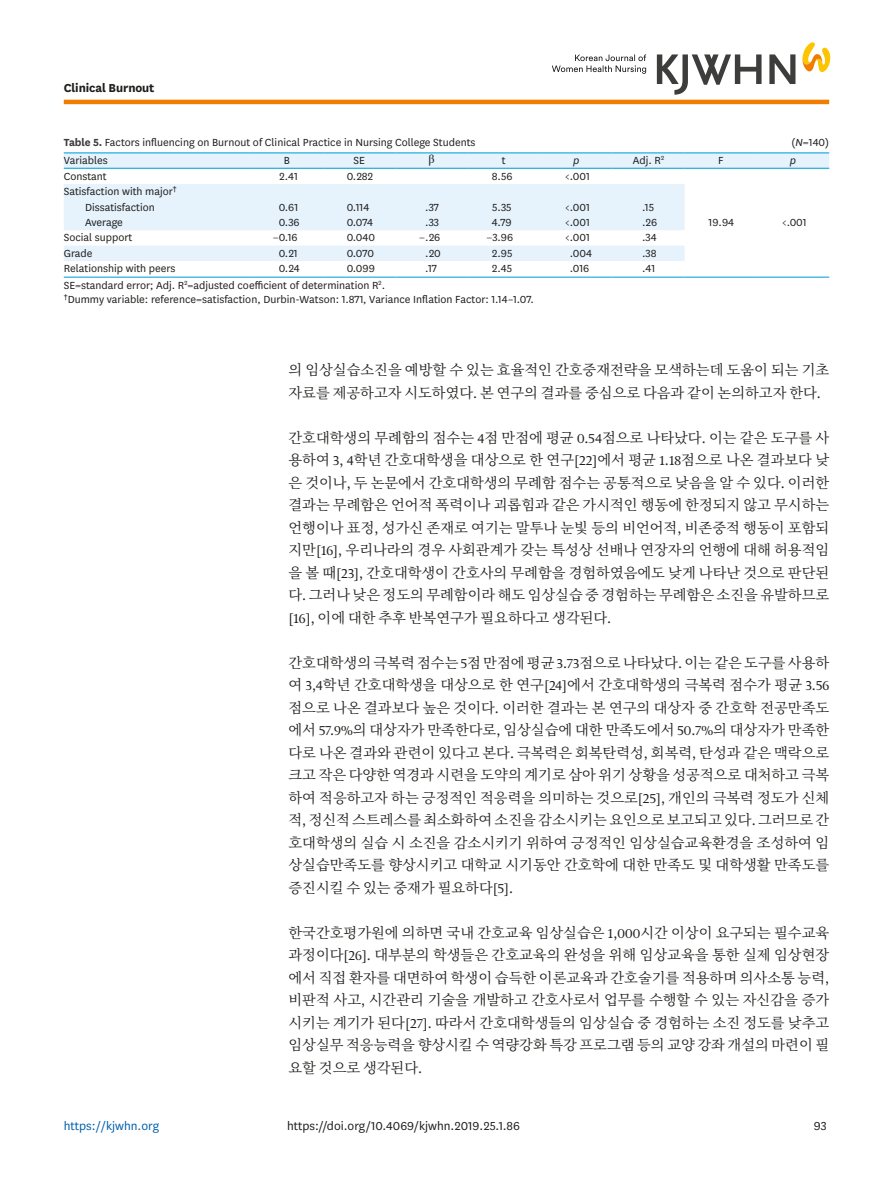
<style>
.page{position:relative;width:893px;height:1191px;background:#fff}
.page>*{position:absolute;margin:0;border:0;box-sizing:border-box;transform-origin:0 0}
.body_p{font:14.25px/22.5px "Source Han Serif K";color:#1d1d1b;text-align:justify}
.body_p_first{font:14.25px/22.5px "Source Han Serif K";color:#1d1d1b}
.doi_running_footer{font:13.5px "National";color:#1d1d1b}
.t1{font:13.5px "National";color:#005faa}
.alt-title-type{font:700 13.5px "National";letter-spacing:-.01em;color:#1d1d1b}
.tbody_entry{font:12px "National";color:#1d1d1b}
.table-wrap-foot_p{font:12px "National";color:#1d1d1b}
.table-wrap_caption{font:12px "National";color:#1d1d1b}
.table-wrap-foot_p_fi{font:12px "National";color:#1d1d1b}
.thead_entry{font:12px "National";color:#1d1d1b}
.thead_entry-2{font:italic 12px "National";color:#1d1d1b}
.thead_entry-3{font:12px "Times New Roman";color:#1d1d1b}
.s1{font-weight:700;color:#3d3d3c}
.s2{font-style:italic}
.s3{font-family:"Quadraat OT";font-size:13.8px}
</style>
<div class="page">
<hr style="left:64px;top:100px;width:765px;height:4px;background:#ef7d00">
<svg style="left:802px;top:42px;width:29px;height:30px"></svg>
<svg style="left:657px;top:54px;width:138px;height:41px"></svg>
<svg style="left:552px;top:54px;width:94px;height:20px"></svg>
<svg style="left:64px;top:153px;width:765px;height:108px;fill:#e6f2fc"></svg>
<svg style="left:64px;top:152px;width:21px;height:1px"></svg>
<hr style="left:85px;top:152px;width:166px;height:1px;background:#00a1de">
<hr style="left:251px;top:152px;width:72px;height:1px;background:#00a1de">
<hr style="left:323px;top:152px;width:72px;height:1px;background:#00a1de">
<hr style="left:395px;top:152px;width:73px;height:1px;background:#00a1de">
<hr style="left:468px;top:152px;width:72px;height:1px;background:#00a1de">
<hr style="left:540px;top:152px;width:72px;height:1px;background:#00a1de">
<hr style="left:612px;top:152px;width:73px;height:1px;background:#00a1de">
<hr style="left:685px;top:152px;width:72px;height:1px;background:#00a1de">
<hr style="left:757px;top:152px;width:72px;height:1px;background:#00a1de">
<svg style="left:64px;top:168px;width:21px;height:1px"></svg>
<hr style="left:85px;top:168px;width:166px;height:1px;background:#00a1de">
<hr style="left:251px;top:168px;width:72px;height:1px;background:#00a1de">
<hr style="left:323px;top:168px;width:72px;height:1px;background:#00a1de">
<hr style="left:395px;top:168px;width:73px;height:1px;background:#00a1de">
<hr style="left:468px;top:168px;width:72px;height:1px;background:#00a1de">
<hr style="left:540px;top:168px;width:72px;height:1px;background:#00a1de">
<hr style="left:612px;top:168px;width:73px;height:1px;background:#00a1de">
<hr style="left:685px;top:168px;width:72px;height:1px;background:#00a1de">
<hr style="left:757px;top:168px;width:72px;height:1px;background:#00a1de">
<svg style="left:64px;top:277px;width:21px;height:1px"></svg>
<hr style="left:85px;top:277px;width:166px;height:1px;background:#00a1de">
<hr style="left:251px;top:277px;width:72px;height:1px;background:#00a1de">
<hr style="left:323px;top:277px;width:72px;height:1px;background:#00a1de">
<hr style="left:395px;top:277px;width:73px;height:1px;background:#00a1de">
<hr style="left:468px;top:277px;width:72px;height:1px;background:#00a1de">
<hr style="left:540px;top:277px;width:72px;height:1px;background:#00a1de">
<hr style="left:612px;top:277px;width:73px;height:1px;background:#00a1de">
<hr style="left:685px;top:277px;width:72px;height:1px;background:#00a1de">
<hr style="left:757px;top:277px;width:72px;height:1px;background:#00a1de">
<p class="alt-title-type" style="left:64px;top:78px;width:92px">Clinical Burnout</p>
<p class="table-wrap_caption" style="left:64px;top:135px;width:413px"><span class="s1">Table 5.</span> Factors influencing on Burnout of Clinical Practice in Nursing College Students</p>
<p class="table-wrap_caption" style="left:792px;top:135px;width:39px">(<span class="s2">N</span>=140)</p>
<p class="thead_entry" style="left:64px;top:152px;width:46px">Variables</p>
<p class="thead_entry" style="left:284px;top:152px;width:8px">B</p>
<p class="thead_entry" style="left:354px;top:152px;width:13px">SE</p>
<p class="thead_entry-3" style="left:429px;top:151px;width:8px">β</p>
<p class="thead_entry" style="left:502px;top:152px;width:5px">t</p>
<p class="thead_entry-2" style="left:573px;top:153px;width:8px">p</p>
<p class="thead_entry" style="left:633px;top:152px;width:33px">Adj. R<sup>2</sup></p>
<p class="thead_entry" style="left:718px;top:152px;width:7px">F</p>
<p class="thead_entry-2" style="left:790px;top:153px;width:8px">p</p>
<p class="tbody_entry" style="left:64px;top:168px;width:45px">Constant</p>
<p class="tbody_entry" style="left:279px;top:168px;width:20px">2.41</p>
<p class="tbody_entry" style="left:347px;top:168px;width:28px">0.282</p>
<p class="tbody_entry" style="left:492px;top:168px;width:22px">8.56</p>
<p class="tbody_entry" style="left:565px;top:168px;width:26px">&lt;.001</p>
<p class="tbody_entry" style="left:709px;top:214px;width:27px">19.94</p>
<p class="tbody_entry" style="left:782px;top:214px;width:26px">&lt;.001</p>
<p class="tbody_entry" style="left:64px;top:184px;width:115px">Satisfaction with major<sup>†</sup></p>
<p class="tbody_entry" style="left:85px;top:199px;width:71px">Dissatisfaction</p>
<p class="tbody_entry" style="left:279px;top:199px;width:21px">0.61</p>
<p class="tbody_entry" style="left:347px;top:199px;width:24px">0.114</p>
<p class="tbody_entry" style="left:425px;top:199px;width:15px">.37</p>
<p class="tbody_entry" style="left:492px;top:199px;width:21px">5.35</p>
<p class="tbody_entry" style="left:565px;top:199px;width:26px">&lt;.001</p>
<p class="tbody_entry" style="left:642px;top:199px;width:14px">.15</p>
<p class="tbody_entry" style="left:85px;top:214px;width:39px">Average</p>
<p class="tbody_entry" style="left:279px;top:214px;width:22px">0.36</p>
<p class="tbody_entry" style="left:347px;top:214px;width:28px">0.074</p>
<p class="tbody_entry" style="left:425px;top:214px;width:15px">.33</p>
<p class="tbody_entry" style="left:492px;top:214px;width:22px">4.79</p>
<p class="tbody_entry" style="left:565px;top:214px;width:26px">&lt;.001</p>
<p class="tbody_entry" style="left:642px;top:214px;width:17px">.26</p>
<p class="tbody_entry" style="left:64px;top:230px;width:70px">Social support</p>
<p class="tbody_entry" style="left:273px;top:230px;width:26px">−0.16</p>
<p class="tbody_entry" style="left:347px;top:230px;width:30px">0.040</p>
<p class="tbody_entry" style="left:419px;top:230px;width:23px">−.26</p>
<p class="tbody_entry" style="left:486px;top:230px;width:28px">−3.96</p>
<p class="tbody_entry" style="left:565px;top:230px;width:26px">&lt;.001</p>
<p class="tbody_entry" style="left:642px;top:230px;width:16px">.34</p>
<p class="tbody_entry" style="left:64px;top:245px;width:30px">Grade</p>
<p class="tbody_entry" style="left:279px;top:245px;width:21px">0.21</p>
<p class="tbody_entry" style="left:347px;top:245px;width:29px">0.070</p>
<p class="tbody_entry" style="left:425px;top:245px;width:17px">.20</p>
<p class="tbody_entry" style="left:492px;top:245px;width:22px">2.95</p>
<p class="tbody_entry" style="left:570px;top:245px;width:24px">.004</p>
<p class="tbody_entry" style="left:642px;top:245px;width:16px">.38</p>
<p class="tbody_entry" style="left:64px;top:260px;width:113px">Relationship with peers</p>
<p class="tbody_entry" style="left:279px;top:260px;width:23px">0.24</p>
<p class="tbody_entry" style="left:347px;top:260px;width:30px">0.099</p>
<p class="tbody_entry" style="left:425px;top:260px;width:13px">.17</p>
<p class="tbody_entry" style="left:492px;top:260px;width:22px">2.45</p>
<p class="tbody_entry" style="left:570px;top:260px;width:21px">.016</p>
<p class="tbody_entry" style="left:642px;top:260px;width:15px">.41</p>
<p class="table-wrap-foot_p_fi" style="left:64px;top:278px;width:323px">SE=standard error; Adj. R<sup>2</sup>=adjusted coefficient of determination R<sup>2</sup>.</p>
<p class="table-wrap-foot_p" style="left:64px;top:291px;width:472px"><sup>†</sup>Dummy variable: reference=satisfaction, Durbin-Watson: 1.871, Variance Inflation Factor: 1.14–1.07.</p>
<p class="body_p_first" style="left:289px;top:359px;width:542px">의 임상실습소진을 예방할 수 있는 효율적인 간호중재전략을 모색하는데 도움이 되는 기초 자료를 제공하고자 시도하였다<span class="s3">.</span> 본 연구의 결과를 중심으로 다음과 같이 논의하고자 한다<span class="s3">.</span></p>
<p class="body_p" style="left:289px;top:426px;width:542px">간호대학생의 무례함의 점수는 <span class="s3">4</span>점 만점에 평균 <span class="s3">0.54</span>점으로 나타났다<span class="s3">.</span> 이는 같은 도구를 사 용하여 <span class="s3">3, 4</span>학년 간호대학생을 대상으로 한 연구<span class="s3">[22]</span>에서 평균 <span class="s3">1.18</span>점으로 나온 결과보다 낮 은 것이나<span class="s3">,</span> 두 논문에서 간호대학생의 무례함 점수는 공통적으로 낮음을 알 수 있다<span class="s3">.</span> 이러한 결과는 무례함은 언어적 폭력이나 괴롭힘과 같은 가시적인 행동에 한정되지 않고 무시하는 언행이나 표정<span class="s3">,</span> 성가신 존재로 여기는 말투나 눈빛 등의 비언어적<span class="s3">,</span> 비존중적 행동이 포함되 지만<span class="s3">[16],</span> 우리나라의 경우 사회관계가 갖는 특성상 선배나 연장자의 언행에 대해 허용적임 을 볼 때<span class="s3">[23],</span> 간호대학생이 간호사의 무례함을 경험하였음에도 낮게 나타난 것으로 판단된 다<span class="s3">.</span> 그러나 낮은 정도의 무례함이라 해도 임상실습 중 경험하는 무례함은 소진을 유발하므로 <span class="s3">[16],</span> 이에 대한 추후 반복연구가 필요하다고 생각된다<span class="s3">.</span></p>
<p class="body_p" style="left:289px;top:651px;width:542px">간호대학생의 극복력 점수는 <span class="s3">5</span>점 만점에 평균 <span class="s3">3.73</span>점으로 나타났다<span class="s3">.</span> 이는 같은 도구를 사용하 여 <span class="s3">3,4</span>학년 간호대학생을 대상으로 한 연구<span class="s3">[24]</span>에서 간호대학생의 극복력 점수가 평균 <span class="s3">3.56 </span>점으로 나온 결과보다 높은 것이다<span class="s3">.</span> 이러한 결과는 본 연구의 대상자 중 간호학 전공만족도 에서 <span class="s3">57.9%</span>의 대상자가 만족한다로<span class="s3">,</span> 임상실습에 대한 만족도에서 <span class="s3">50.7%</span>의 대상자가 만족한 다로 나온 결과와 관련이 있다고 본다<span class="s3">.</span> 극복력은 회복탄력성<span class="s3">,</span> 회복력<span class="s3">,</span> 탄성과 같은 맥락으로 크고 작은 다양한 역경과 시련을 도약의 계기로 삼아 위기 상황을 성공적으로 대처하고 극복 하여 적응하고자 하는 긍정적인 적응력을 의미하는 것으로<span class="s3">[25],</span> 개인의 극복력 정도가 신체 적<span class="s3">,</span> 정신적 스트레스를 최소화하여 소진을 감소시키는 요인으로 보고되고 있다<span class="s3">.</span> 그러므로 간 호대학생의 실습 시 소진을 감소시키기 위하여 긍정적인 임상실습교육환경을 조성하여 임 상실습만족도를 향상시키고 대학교 시기동안 간호학에 대한 만족도 및 대학생활 만족도를 증진시킬 수 있는 중재가 필요하다<span class="s3">[5].</span></p>
<p class="body_p" style="left:289px;top:921px;width:542px">한국간호평가원에 의하면 국내 간호교육 임상실습은 <span class="s3">1,000</span>시간 이상이 요구되는 필수교육 과정이다<span class="s3">[26].</span> 대부분의 학생들은 간호교육의 완성을 위해 임상교육을 통한 실제 임상현장 에서 직접 환자를 대면하여 학생이 습득한 이론교육과 간호술기를 적용하며 의사소통 능력<span class="s3">, </span>비판적 사고<span class="s3">,</span> 시간관리 기술을 개발하고 간호사로서 업무를 수행할 수 있는 자신감을 증가 시키는 계기가 된다<span class="s3">[27].</span> 따라서 간호대학생들의 임상실습 중 경험하는 소진 정도를 낮추고 임상실무 적응능력을 향상시킬 수 역량강화 특강 프로그램 등의 교양 강좌 개설의 마련이 필 요할 것으로 생각된다<span class="s3">.</span></p>
<p class="t1" style="left:64px;top:1116px;width:97px">https://kjwhn.org</p>
<p class="doi_running_footer" style="left:287px;top:1116px;width:234px">https://doi.org/10.4069/kjwhn.2019.25.1.86</p>
<p class="doi_running_footer" style="left:814px;top:1116px;width:14px">93</p>
</div>
